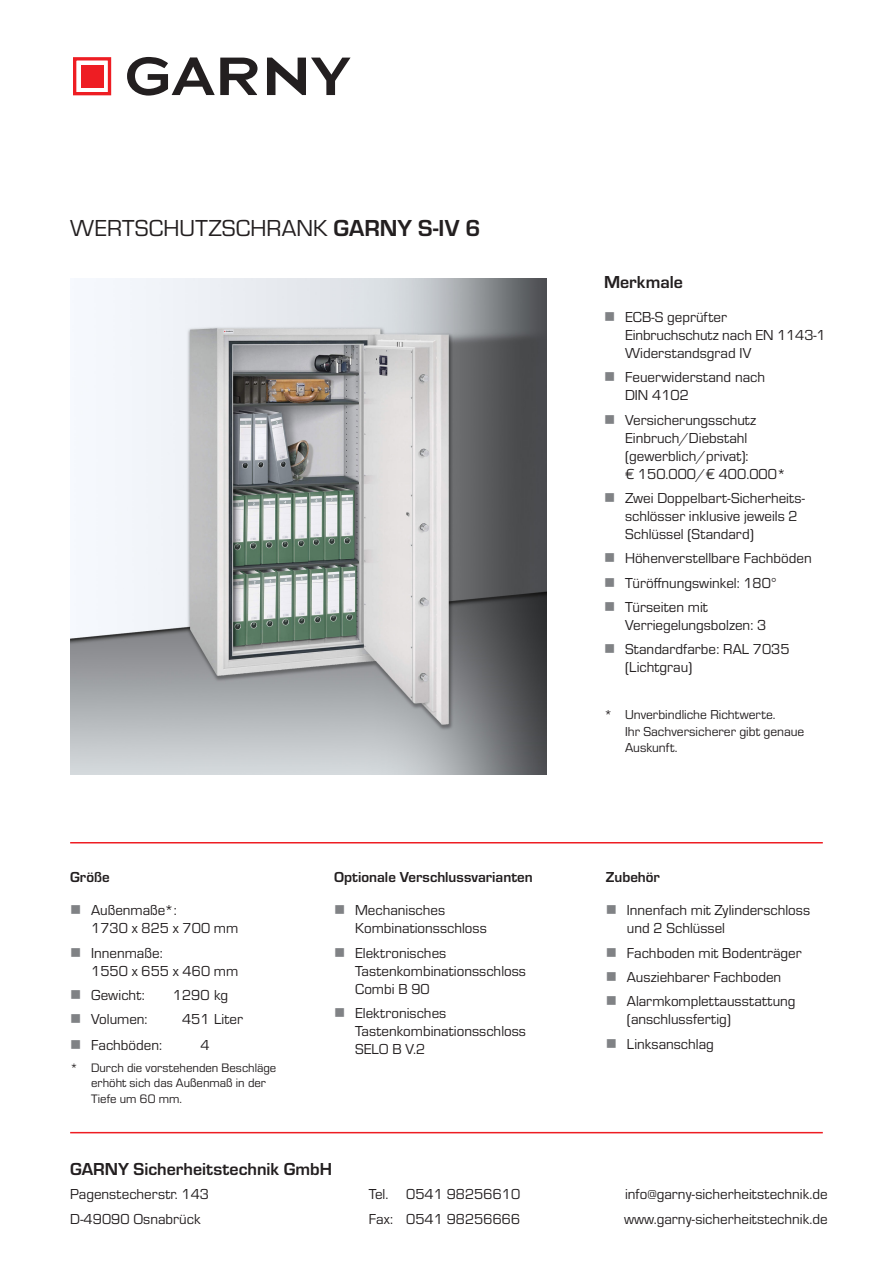
<style>
.page{position:relative;width:893px;height:1263px;background:#fff}
.page>*{position:absolute;margin:0;border:0;box-sizing:border-box;transform-origin:0 0}
.t1{font:600 53.4px "Adrianna Extended";color:#231f20}
.t2{font:24px "Eurostile";color:#231f20}
.t3{font:700 18px "Eurostile";color:#231f20}
.t4{font:15px/18px "Eurostile";color:#231f20}
.t5{font:700 15px "Eurostile";color:#231f20}
.t6{font:13.5px/16.2px "Eurostile";color:#231f20}
.t7{font:12.75px/15.3px "Eurostile";color:#231f20}
.s1{font-weight:700}
.s2{color:#808285}
</style>
<div class="page">
<img style="left:70px;top:278px;width:477px;height:496px">
<hr style="left:70px;top:842px;width:753px;height:1px;background:#ee1d23">
<div style="left:73px;top:57px;width:38px;height:38px;border:3px solid #ee1d23"></div>
<div style="left:81px;top:65px;width:22px;height:22px;background:#ee1d23"></div>
<hr style="left:70px;top:1132px;width:753px;height:1px;background:#ee1d23">
<h1 class="t1" style="left:125px;top:40px;width:229px">GARNY</h1>
<h2 class="t2" style="left:70px;top:212px;width:412px">WERTSCHUTZSCHRANK <span class="s1">GARNY S-IV 6</span></h2>
<p class="t5" style="left:70px;top:866px;width:41px">Größe</p>
<p class="t4" style="left:91px;top:900px;width:149px;text-indent:-21px"><span class="s2">■</span> Außenmaße*:<br>1730 x 825 x 700 mm</p>
<p class="t4" style="left:91px;top:943px;width:149px;text-indent:-21px"><span class="s2">■</span> Innenmaße:<br>1550 x 655 x 460 mm</p>
<p class="t4" style="left:70px;top:985px;width:76px"><span class="s2">■</span> Gewicht:</p>
<p class="t4" style="left:173px;top:985px;width:57px">1290 kg</p>
<p class="t4" style="left:70px;top:1009px;width:79px"><span class="s2">■</span> Volumen:</p>
<p class="t4" style="left:182px;top:1009px;width:62px">451 Liter</p>
<p class="t4" style="left:70px;top:1036px;width:93px"><span class="s2">■</span> Fachböden:</p>
<p class="t4" style="left:200px;top:1036px;width:11px">4</p>
<p class="t7" style="left:91px;top:1060px;width:187px;text-indent:-21px">* Durch die vorstehenden Beschläge erhöht sich das Außenmaß in der<br>Tiefe um 60 mm.</p>
<p class="t5" style="left:334px;top:866px;width:200px">Optionale Verschlussvarianten</p>
<p class="t4" style="left:355px;top:900px;width:133px;text-indent:-21px"><span class="s2">■</span> Mechanisches<br>Kombinationsschloss</p>
<p class="t4" style="left:355px;top:943px;width:172px;text-indent:-21px"><span class="s2">■</span> Elektronisches<br>Tastenkombinationsschloss<br>Combi B 90</p>
<p class="t4" style="left:355px;top:1003px;width:172px;text-indent:-21px"><span class="s2">■</span> Elektronisches<br>Tastenkombinationsschloss<br>SELO B V.2</p>
<p class="t3" style="left:604px;top:270px;width:80px">Merkmale</p>
<p class="t4" style="left:625px;top:307px;width:202px;text-indent:-21px"><span class="s2">■</span> ECB-S geprüfter<br>Einbruchschutz nach EN 1143-1<br>Widerstandsgrad IV</p>
<p class="t4" style="left:625px;top:367px;width:142px;text-indent:-21px"><span class="s2">■</span> Feuerwiderstand nach<br>DIN 4102</p>
<p class="t4" style="left:625px;top:410px;width:163px;text-indent:-21px"><span class="s2">■</span> Versicherungsschutz<br>Einbruch/Diebstahl (gewerblich/privat):<br>€ 150.000/€ 400.000*</p>
<p class="t4" style="left:625px;top:488px;width:181px;text-indent:-21px"><span class="s2">■</span> Zwei Doppelbart-Sicherheits&shy;schlösser inklusive jeweils 2<br>Schlüssel (Standard)</p>
<p class="t4" style="left:604px;top:549px;width:209px"><span class="s2">■</span> Höhenverstellbare Fachböden</p>
<p class="t4" style="left:604px;top:573px;width:174px"><span class="s2">■</span> Türöffnungswinkel: 180°</p>
<p class="t4" style="left:625px;top:597px;width:143px;text-indent:-21px"><span class="s2">■</span> Türseiten mit<br>Verriegelungsbolzen: 3</p>
<p class="t4" style="left:625px;top:640px;width:166px;text-indent:-21px"><span class="s2">■</span> Standardfarbe: RAL 7035 (Lichtgrau)</p>
<p class="t6" style="left:625px;top:706px;width:181px;text-indent:-21px">* Unverbindliche Richtwerte.<br>Ihr Sachversicherer gibt genaue<br>Auskunft.</p>
<p class="t5" style="left:606px;top:866px;width:56px">Zubehör</p>
<p class="t4" style="left:627px;top:900px;width:185px;text-indent:-21px"><span class="s2">■</span> Innenfach mit Zylinderschloss und 2 Schlüssel</p>
<p class="t4" style="left:606px;top:943px;width:197px"><span class="s2">■</span> Fachboden mit Bodenträger</p>
<p class="t4" style="left:606px;top:967px;width:177px"><span class="s2">■</span> Ausziehbarer Fachboden</p>
<p class="t4" style="left:627px;top:991px;width:170px;text-indent:-21px"><span class="s2">■</span> Alarmkomplettausstattung (anschlussfertig)</p>
<p class="t4" style="left:606px;top:1034px;width:109px"><span class="s2">■</span> Linksanschlag</p>
<p class="t3" style="left:70px;top:1156px;width:263px">GARNY Sicherheitstechnik GmbH</p>
<p class="t4" style="left:70px;top:1185px;width:140px">Pagenstecherstr. 143</p>
<p class="t4" style="left:369px;top:1185px;width:153px">Tel. 0541 98256610</p>
<p class="t4" style="left:625px;top:1185px;width:204px">info@garny-sicherheitstechnik.de</p>
<p class="t4" style="left:70px;top:1209px;width:132px">D-49090 Osnabrück</p>
<p class="t4" style="left:369px;top:1209px;width:153px">Fax: 0541 98256666</p>
<p class="t4" style="left:624px;top:1209px;width:205px">www.garny-sicherheitstechnik.de</p>
</div>
